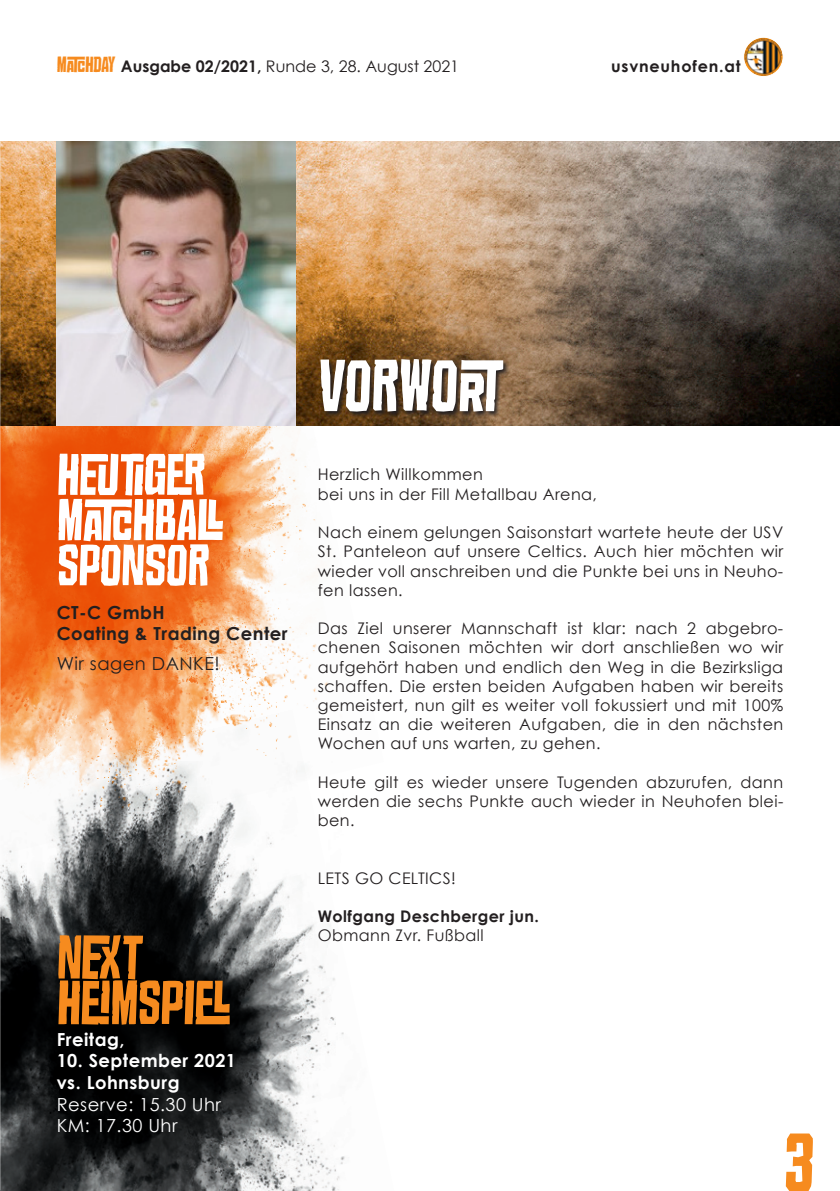
<style>
.page{position:relative;width:840px;height:1191px;background:#fff}
.page>*{position:absolute;margin:0;border:0;box-sizing:border-box;transform-origin:0 0}
.t1{font:92px "Croteau";color:#f68b1f}
.t2{font:80px "Croteau";color:#fff}
.t3{font:68px "Croteau";color:#f68b1f}
.t4{font:64px/45.4px "Croteau";color:#fff}
.t5{font:24px "Croteau";letter-spacing:-.01em;color:#f68b1f}
.t6{font:700 18px/21.6px "Century Gothic";letter-spacing:.025em;color:#fff}
.t7{font:700 18px/21.6px "Century Gothic";letter-spacing:.025em;color:#231f20}
.t8{font:18px/21.6px "Century Gothic";letter-spacing:.025em;color:#fff}
.t9{font:18px "Century Gothic";letter-spacing:.025em;color:#231f20}
.t10{font:16px/19.2px "Century Gothic";letter-spacing:.025em;color:#231f20;text-align:justify}
.t11{font:16px "Century Gothic";color:#231f20}
.t12{font:700 16px "Century Gothic";letter-spacing:.025em;color:#231f20}
.t13{font:700 16px "Century Gothic";letter-spacing:.05em;color:#231f20}
.s1{font-weight:700}
</style>
<div class="page">
<img style="left:743px;top:37px;width:39px;height:40px;border-radius:20px">
<div style="left:743px;top:37px;width:39px;height:40px;border:1px solid #fff;border-radius:50%"></div>
<img style="left:0;top:425px;width:383px;height:284px">
<img style="left:0;top:709px;width:345px;height:482px">
<img style="left:0;top:142px;width:839px;height:283px">
<svg style="left:319px;top:358px;width:190px;height:60px;background:#443222"></svg>
<img style="left:57px;top:142px;width:238px;height:283px">
<h3 class="t5" style="left:57px;top:54px;width:60px">MATCHDAY</h3>
<p class="t11" style="left:121px;top:57px;width:339px"><span class="s1">Ausgabe 02/2021,</span> Runde 3, 28. August 2021</p>
<p class="t13" style="left:610px;top:56px;width:131px">usvneuhofen.at</p>
<h3 class="t4" style="left:57px;top:453px;width:168px">HEUTIGER<br>MATCHBALL<br>SPONSOR</h3>
<p class="t7" style="left:57px;top:601px;width:232px">CT-C GmbH<br>Coating &amp; Trading Center</p>
<p class="t9" style="left:57px;top:652px;width:164px">Wir sagen DANKE!</p>
<h3 class="t3" style="left:57px;top:928px;width:87px">NEXT</h3>
<h3 class="t3" style="left:57px;top:973px;width:175px">HEIMSPIEL</h3>
<p class="t6" style="left:57px;top:1028px;width:69px">Freitag,</p>
<p class="t6" style="left:57px;top:1049px;width:181px">10. September 2021 vs. Lohnsburg</p>
<p class="t8" style="left:57px;top:1093px;width:166px">Reserve: 15.30 Uhr<br>KM: 17.30 Uhr</p>
<h2 class="t2" style="left:317px;top:352px;width:187px">VORWORT</h2>
<p class="t10" style="left:317px;top:465px;width:280px">Herzlich Willkommen<br>bei uns in der Fill Metallbau Arena,</p>
<p class="t10" style="left:317px;top:522px;width:466px">Nach einem gelungen Saisonstart wartete heute der USV St. Panteleon auf unsere Celtics. Auch hier möchten wir wieder voll anschreiben und die Punkte bei uns in Neuho&shy;fen lassen.</p>
<p class="t10" style="left:317px;top:618px;width:466px">Das Ziel unserer Mannschaft ist klar: nach 2 abgebro&shy;chenen Saisonen möchten wir dort anschließen wo wir aufgehört haben und endlich den Weg in die Bezirksliga schaffen. Die ersten beiden Aufgaben haben wir bereits gemeistert, nun gilt es weiter voll fokussiert und mit 100% Einsatz an die weiteren Aufgaben, die in den nächsten Wochen auf uns warten, zu gehen.</p>
<p class="t10" style="left:317px;top:772px;width:466px">Heute gilt es wieder unsere Tugenden abzurufen, dann werden die sechs Punkte auch wieder in Neuhofen blei&shy;ben.</p>
<p class="t10" style="left:317px;top:868px;width:139px">LETS GO CELTICS!</p>
<p class="t12" style="left:317px;top:906px;width:222px">Wolfgang Deschberger jun.</p>
<p class="t10" style="left:317px;top:926px;width:167px">Obmann Zvr. Fußball</p>
<h1 class="t1" style="left:782px;top:1123px;width:32px">3</h1>
</div>
